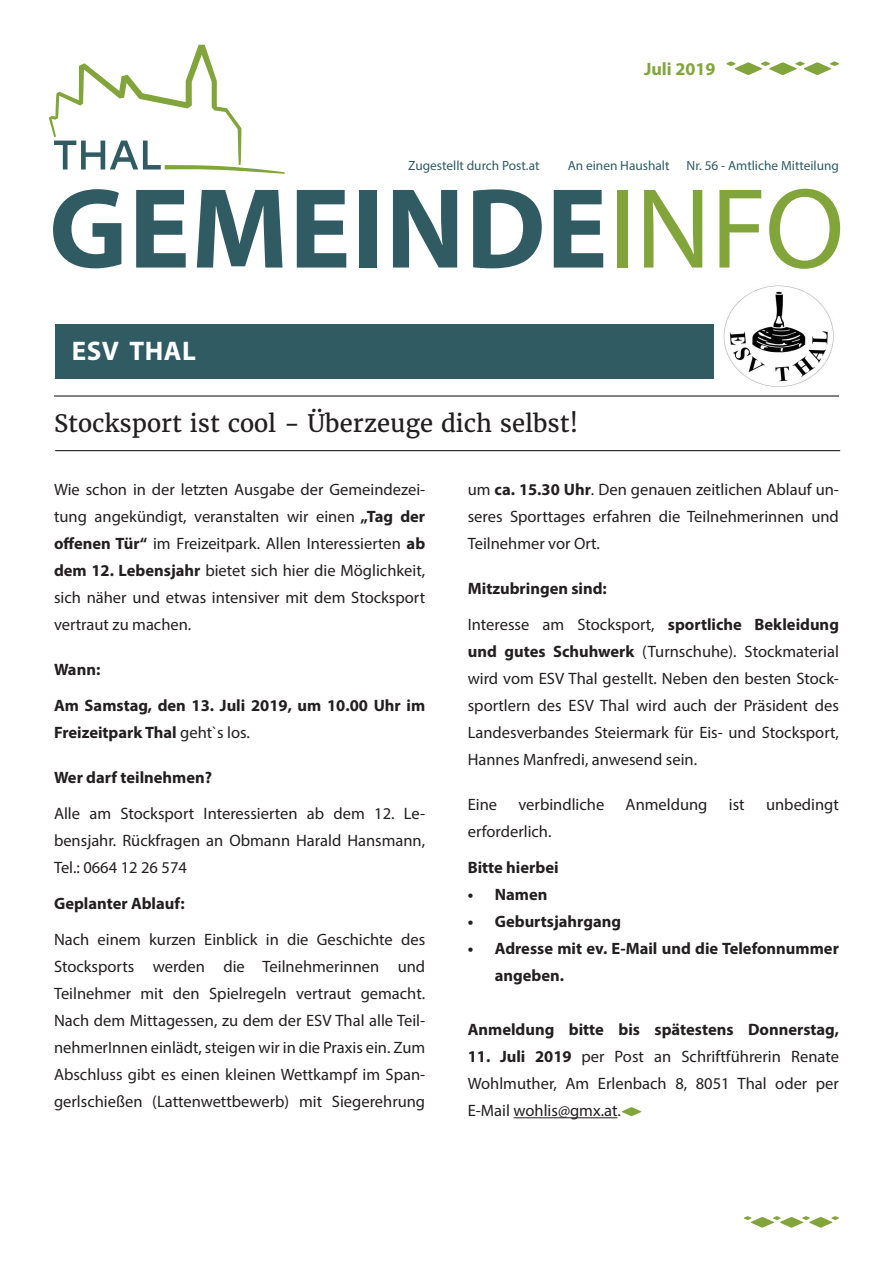
<style>
.page{position:relative;width:893px;height:1263px;background:#fff}
.page>*{position:absolute;margin:0;border:0;box-sizing:border-box;transform-origin:0 0}
.t1{font:700 115.05px "Myriad Pro";letter-spacing:.005em;color:#305b63}
.t2{font:700 27px "Myriad Pro";letter-spacing:.02em;color:#fff}
.t3{font:24px "Merriweather";color:#231f20}
.t4{font:700 18px "Myriad Pro";color:#82a53b}
.t5{font:16.5px/27px "Myriad Pro";color:#231f20;text-align:justify}
.t6{font:700 16.5px/36px "Myriad Pro";color:#231f20}
.t7{font:13.35px "Myriad Pro";color:#305b63}
.s1{font-weight:400;color:#82a53b}
.s2{font-weight:700}
.s3{font-weight:400}
</style>
<div class="page">
<svg style="left:744px;top:1216px;width:95px;height:11px"></svg>
<svg style="left:726px;top:62px;width:113px;height:13px"></svg>
<svg style="left:49px;top:45px;width:236px;height:129px"></svg>
<hr style="left:54px;top:395px;width:785px;height:2px;background:#231f20">
<hr style="left:55px;top:450px;width:785px;height:1px;background:#231f20">
<hr style="left:513px;top:1117px;width:104px;height:1px;background:#231f20">
<svg style="left:622px;top:1107px;width:19px;height:9px"></svg>
<div style="left:55px;top:324px;width:769px;height:54px;background:#305b63"></div>
<img style="left:715px;top:285px;width:119px;height:102px">
<p class="t4" style="left:644px;top:57px;width:73px">Juli 2019</p>
<p class="t7" style="left:408px;top:157px;width:133px">Zugestellt durch Post.at</p>
<p class="t7" style="left:568px;top:157px;width:103px">An einen Haushalt</p>
<p class="t7" style="left:686px;top:157px;width:154px">Nr. 56 - Amtliche Mitteilung</p>
<h1 class="t1" style="left:49px;top:154px;width:797px">GEMEINDE<span class="s1">INFO</span></h1>
<h2 class="t2" style="left:72px;top:333px;width:126px">ESV THAL</h2>
<h2 class="t2" style="left:66px;top:333px;width:108px">VEREINE</h2>
<h3 class="t3" style="left:54px;top:408px;width:526px">Stocksport ist cool - Überzeuge dich selbst!</h3>
<p class="t5" style="left:54px;top:476px;width:373px">Wie schon in der letzten Ausgabe der Gemeindezei&shy;tung angekündigt, veranstalten wir einen <span class="s2">„Tag der offenen Tür“</span> im Freizeitpark. Allen Interessierten <span class="s2">ab dem 12. Lebensjahr</span> bietet sich hier die Möglichkeit, sich näher und etwas intensiver mit dem Stocksport vertraut zu machen.</p>
<p class="t6" style="left:54px;top:651px;width:373px">Wann:<br>Am Samstag, den 13. Juli 2019, um 10.00 Uhr im</p>
<p class="t6" style="left:54px;top:714px;width:197px">Freizeitpark Thal <span class="s3">geht`s los.</span></p>
<p class="t6" style="left:54px;top:759px;width:160px">Wer darf teilnehmen?</p>
<p class="t5" style="left:54px;top:800px;width:373px">Alle am Stocksport Interessierten ab dem 12. Le&shy;bensjahr. Rückfragen an Obmann Harald Hansmann, Tel.: 0664 12 26 574</p>
<p class="t6" style="left:54px;top:885px;width:132px">Geplanter Ablauf:</p>
<p class="t5" style="left:54px;top:926px;width:373px">Nach einem kurzen Einblick in die Geschichte des Stocksports werden die Teilnehmerinnen und Teilnehmer mit den Spielregeln vertraut gemacht.<br>Nach dem Mittagessen, zu dem der ESV Thal alle Teil&shy;nehmerInnen einlädt, steigen wir in die Praxis ein. Zum Abschluss gibt es einen kleinen Wettkampf im Span&shy;gerlschießen (Lattenwettbewerb) mit Siegerehrung</p>
<p class="t5" style="left:468px;top:476px;width:373px">um <span class="s2">ca. 15.30 Uhr</span>. Den genauen zeitlichen Ablauf un&shy;seres Sporttages erfahren die Teilnehmerinnen und Teilnehmer vor Ort.</p>
<p class="t6" style="left:468px;top:570px;width:373px">Mitzubringen sind:<br><span class="s3">Interesse am Stocksport,</span> sportliche Bekleidung</p>
<p class="t5" style="left:468px;top:638px;width:373px"><span class="s2">und gutes Schuhwerk</span> (Turnschuhe). Stockmaterial wird vom ESV Thal gestellt. Neben den besten Stock&shy;sportlern des ESV Thal wird auch der Präsident des Landesverbandes Steiermark für Eis- und Stocksport, Hannes Manfredi, anwesend sein.</p>
<p class="t5" style="left:468px;top:791px;width:31px">Eine</p>
<p class="t5" style="left:518px;top:791px;width:87px">verbindliche</p>
<p class="t5" style="left:626px;top:791px;width:83px">Anmeldung</p>
<p class="t5" style="left:729px;top:791px;width:17px">ist</p>
<p class="t5" style="left:766px;top:791px;width:74px">unbedingt</p>
<p class="t5" style="left:468px;top:818px;width:85px">erforderlich.</p>
<p class="t6" style="left:468px;top:849px;width:92px">Bitte hierbei</p>
<p class="t6" style="left:468px;top:876px;width:81px">• Namen</p>
<p class="t6" style="left:468px;top:903px;width:155px">• Geburtsjahrgang</p>
<p class="t6" style="left:495px;top:934px;width:346px;line-height:27px;text-indent:-27px">• Adresse mit ev. E-Mail und die Telefonnummer angeben.</p>
<p class="t6" style="left:468px;top:1011px;width:373px">Anmeldung bitte bis spätestens Donnerstag,</p>
<p class="t5" style="left:468px;top:1043px;width:373px"><span class="s2">11. Juli 2019</span> per Post an Schriftführerin Renate Wohlmuther, Am Erlenbach 8, 8051 Thal oder per E-Mail wohlis@gmx.at.</p>
</div>
